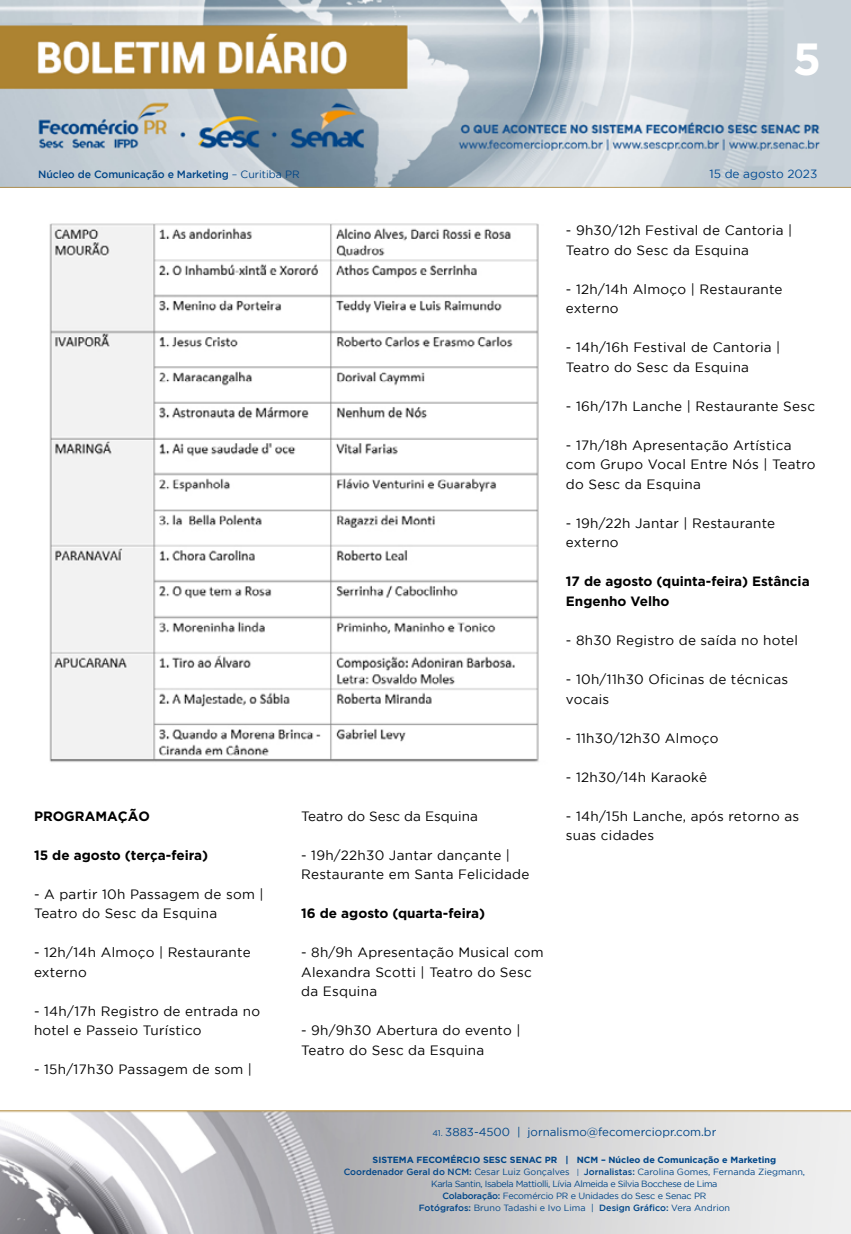
<style>
.page{position:relative;width:851px;height:1234px;background:#fff}
.page>*{position:absolute;margin:0;border:0;box-sizing:border-box;transform-origin:0 0}
.t1{font:700 45px "Gotham";color:#fff}
.t2{font:13.5px/19.5px "Gotham";letter-spacing:.02em;color:#000}
.t3{font:700 13.5px/19.5px "Gotham";color:#000}
.t4{font:13.5px "Gotham";color:#000}
.t5{font:11.85px "Gotham";color:#004a93}
.t6{font:11.55px "Gotham";color:#004587}
.t7{font:500 10.5px "Gotham";letter-spacing:-.01em;color:#004587}
.t8{font:9px/12px "Gotham";letter-spacing:-.02em;color:#004587;text-align:center}
.s1{font-weight:400}
.s2{font-size:8.25px}
.s3{font-weight:700}
.s4{font-weight:500}
.s5{font-size:7.65px}
</style>
<div class="page">
<img style="left:0;top:0;width:850px;height:188px">
<img style="left:0;top:1110px;width:850px;height:123px">
<img style="left:49px;top:223px;width:490px;height:539px">
<h1 class="t1" style="left:792px;top:33px;width:30px">5</h1>
<p class="t7" style="left:38px;top:168px;width:263px">Núcleo de Comunicação e Marketing <span class="s1">– Curitiba PR</span></p>
<p class="t5" style="left:709px;top:168px;width:109px">15 de agosto 2023</p>
<p class="t3" style="left:34px;top:805px;width:117px">PROGRAMAÇÃO</p>
<p class="t3" style="left:34px;top:844px;width:176px">15 de agosto (terça-feira)</p>
<p class="t2" style="left:34px;top:883px;width:231px">- A partir 10h Passagem de som |<br>Teatro do Sesc da Esquina</p>
<p class="t2" style="left:34px;top:942px;width:218px">- 12h/14h Almoço | Restaurante externo</p>
<p class="t2" style="left:34px;top:1000px;width:228px">- 14h/17h Registro de entrada no hotel e Passeio Turístico</p>
<p class="t2" style="left:34px;top:1059px;width:219px">- 15h/17h30 Passagem de som |</p>
<p class="t4" style="left:301px;top:808px;width:178px">Teatro do Sesc da Esquina</p>
<p class="t2" style="left:301px;top:844px;width:230px">- 19h/22h30 Jantar dançante |<br>Restaurante em Santa Felicidade</p>
<p class="t3" style="left:301px;top:903px;width:185px">16 de agosto (quarta-feira)</p>
<p class="t2" style="left:301px;top:942px;width:244px">- 8h/9h Apresentação Musical com<br>Alexandra Scotti | Teatro do Sesc da Esquina</p>
<p class="t2" style="left:301px;top:1020px;width:221px">- 9h/9h30 Abertura do evento |<br>Teatro do Sesc da Esquina</p>
<p class="t2" style="left:566px;top:220px;width:228px">- 9h30/12h Festival de Cantoria |<br>Teatro do Sesc da Esquina</p>
<p class="t2" style="left:566px;top:279px;width:218px">- 12h/14h Almoço | Restaurante externo</p>
<p class="t2" style="left:566px;top:337px;width:216px">- 14h/16h Festival de Cantoria |<br>Teatro do Sesc da Esquina</p>
<p class="t2" style="left:566px;top:396px;width:250px">- 16h/17h Lanche | Restaurante Sesc</p>
<p class="t2" style="left:566px;top:435px;width:251px">- 17h/18h Apresentação Artística com Grupo Vocal Entre Nós | Teatro do Sesc da Esquina</p>
<p class="t2" style="left:566px;top:513px;width:211px">- 19h/22h Jantar | Restaurante externo</p>
<p class="t3" style="left:566px;top:571px;width:245px">17 de agosto (quinta-feira) Estância<br>Engenho Velho</p>
<p class="t2" style="left:566px;top:630px;width:233px">- 8h30 Registro de saída no hotel</p>
<p class="t2" style="left:566px;top:669px;width:224px">- 10h/11h30 Oficinas de técnicas vocais</p>
<p class="t2" style="left:566px;top:727px;width:154px">- 11h30/12h30 Almoço</p>
<p class="t2" style="left:566px;top:766px;width:143px">- 12h30/14h Karaokê</p>
<p class="t2" style="left:566px;top:805px;width:235px">- 14h/15h Lanche, após retorno as suas cidades</p>
<p class="t6" style="left:432px;top:1125px;width:285px"><span class="s2">41.</span> 3883-4500 | jornalismo@fecomerciopr.com.br</p>
<p class="t8" style="left:343px;top:1153px;width:463px"><span class="s3">SISTEMA FECOMÉRCIO SESC SENAC PR | NCM – Núcleo de Comunicação e Marketing </span><span class="s4">Coordenador Geral do NCM:</span> Cesar Luiz Gonçalves <span class="s5">|</span> <span class="s4">Jornalistas:</span> Carolina Gomes, Fernanda Ziegmann, Karla Santin, Isabela Mattiolli, Lívia Almeida e Silvia Bocchese de Lima<br><span class="s4">Colaboração:</span> Fecomércio PR e Unidades do Sesc e Senac PR<br><span class="s4">Fotógrafos:</span> Bruno Tadashi e Ivo Lima | <span class="s4">Design Gráfico:</span> Vera Andrion</p>
</div>
